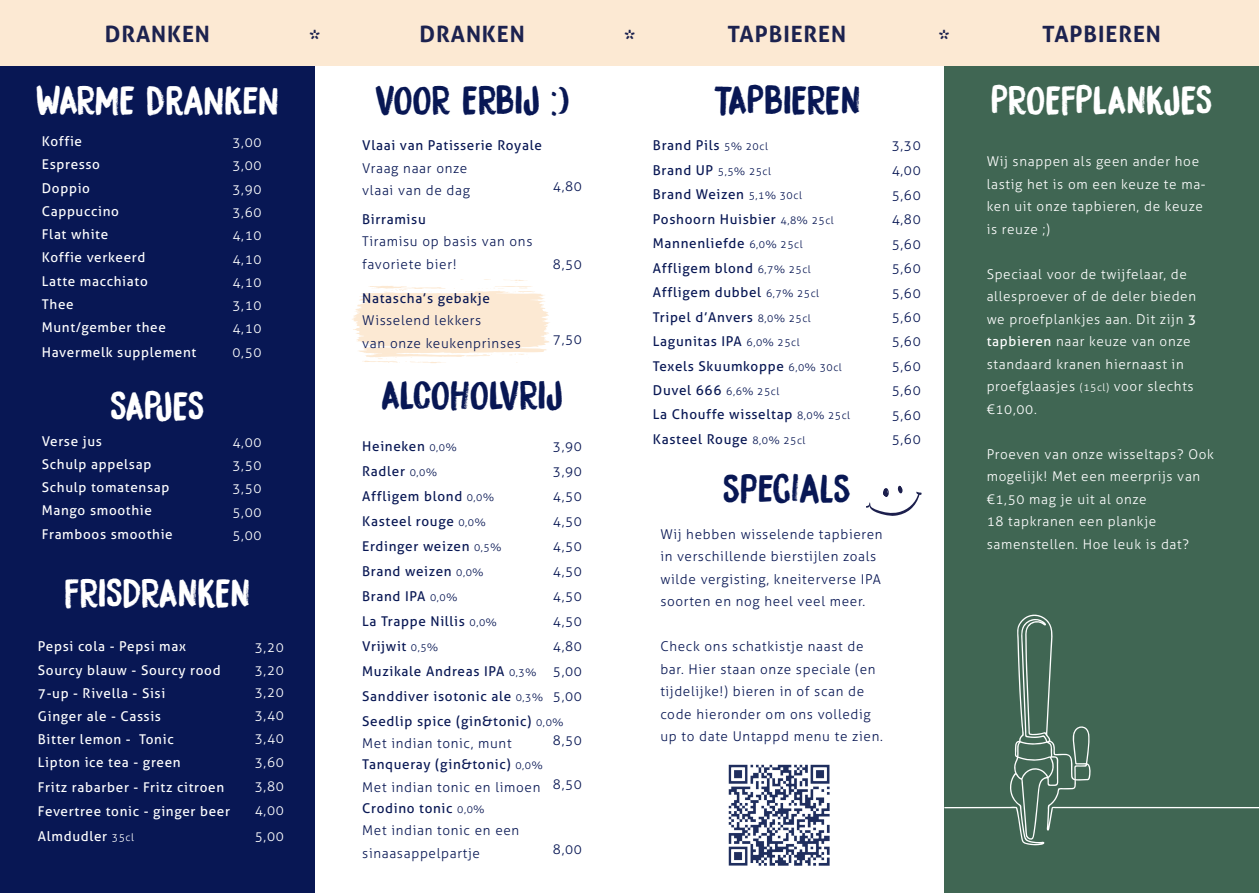
<style>
.page{position:relative;width:1259px;height:893px;background:#fff}
.page>*{position:absolute;margin:0;border:0;box-sizing:border-box;transform-origin:0 0}
.t1{font:36px "DK Bocadillo";color:#fff}
.t2{font:36px "DK Bocadillo";color:#081754}
.t3{font:700 22.5px "Aller";letter-spacing:.04em;color:#1c224f}
.t4{font:300 13.5px/22.5px "Aller";letter-spacing:.05em;color:#081754}
.t5{font:13.5px/22.5px "Aller";letter-spacing:.05em;color:#081754}
.t6{font:300 13.5px/22.5px "Aller";letter-spacing:.05em;color:#fff}
.t7{font:13.5px/24.6px "Aller";letter-spacing:.05em;color:#fff}
.t8{font:300 10.5px "Aller";color:#081754}
.s1{font-weight:300;font-size:10.5px}
.s2{font-weight:300}
.s3{font-weight:400}
.s4{font-size:10.5px}
.s5{font-weight:400;font-size:13.5px}
</style>
<div class="page">
<svg style="left:352px;top:279px;width:198px;height:84px"></svg>
<div style="left:0;top:0;width:315px;height:893px;background:#081754"></div>
<div style="left:944px;top:0;width:315px;height:893px;background:#406653"></div>
<img style="left:728px;top:764px;width:102px;height:102px">
<div style="left:0;top:0;width:1259px;height:65px;background:#fce9d3"></div>
<svg style="left:944px;top:614px;width:315px;height:231px"></svg>
<svg style="left:866px;top:485px;width:55px;height:31px"></svg>
<h2 class="t3" style="left:105px;top:20px;width:107px">DRANKEN</h2>
<h2 class="t3" style="left:309px;top:24px;width:12px">*</h2>
<h2 class="t3" style="left:419px;top:20px;width:107px">DRANKEN</h2>
<h2 class="t3" style="left:624px;top:24px;width:12px">*</h2>
<h2 class="t3" style="left:727px;top:20px;width:120px">TAPBIEREN</h2>
<h2 class="t3" style="left:938px;top:24px;width:12px">*</h2>
<h2 class="t3" style="left:1042px;top:20px;width:120px">TAPBIEREN</h2>
<h1 class="t1" style="left:36px;top:78px;width:244px">WARME DRANKEN</h1>
<p class="t7" style="left:42px;top:129px;width:42px">Koffie</p>
<p class="t6" style="left:232px;top:131px;width:31px">3,00</p>
<p class="t7" style="left:42px;top:152px;width:60px">Espresso</p>
<p class="t6" style="left:232px;top:154px;width:31px">3,00</p>
<p class="t7" style="left:42px;top:175px;width:50px">Doppio</p>
<p class="t6" style="left:232px;top:178px;width:31px">3,90</p>
<p class="t7" style="left:42px;top:199px;width:79px">Cappuccino</p>
<p class="t6" style="left:232px;top:201px;width:31px">3,60</p>
<p class="t7" style="left:42px;top:222px;width:68px">Flat white</p>
<p class="t6" style="left:232px;top:224px;width:31px">4,10</p>
<p class="t7" style="left:42px;top:245px;width:105px">Koffie verkeerd</p>
<p class="t6" style="left:232px;top:248px;width:31px">4,10</p>
<p class="t7" style="left:42px;top:269px;width:107px">Latte macchiato</p>
<p class="t6" style="left:232px;top:271px;width:31px">4,10</p>
<p class="t7" style="left:42px;top:292px;width:126px;line-height:23.2px">Thee<br>Munt/gember thee</p>
<p class="t7" style="left:42px;top:339px;width:156px">Havermelk supplement</p>
<p class="t6" style="left:232px;top:294px;width:31px">3,10</p>
<p class="t6" style="left:232px;top:317px;width:31px;line-height:23.2px">4,10<br>0,50</p>
<h1 class="t1" style="left:110px;top:384px;width:96px">SAPJES</h1>
<p class="t7" style="left:42px;top:429px;width:62px">Verse jus</p>
<p class="t6" style="left:232px;top:431px;width:31px">4,00</p>
<p class="t7" style="left:42px;top:452px;width:111px">Schulp appelsap</p>
<p class="t6" style="left:232px;top:454px;width:31px">3,50</p>
<p class="t7" style="left:42px;top:475px;width:129px">Schulp tomatensap</p>
<p class="t6" style="left:232px;top:477px;width:31px">3,50</p>
<p class="t7" style="left:42px;top:498px;width:112px">Mango smoothie</p>
<p class="t6" style="left:232px;top:501px;width:31px">5,00</p>
<p class="t7" style="left:42px;top:521px;width:132px">Framboos smoothie</p>
<p class="t6" style="left:232px;top:524px;width:31px">5,00</p>
<h1 class="t1" style="left:64px;top:570px;width:187px">FRISDRANKEN</h1>
<p class="t7" style="left:38px;top:634px;width:150px">Pepsi cola - Pepsi max</p>
<p class="t6" style="left:255px;top:636px;width:31px">3,20</p>
<p class="t7" style="left:38px;top:657px;width:184px">Sourcy blauw - Sourcy rood</p>
<p class="t6" style="left:255px;top:659px;width:31px">3,20</p>
<p class="t7" style="left:38px;top:681px;width:129px">7-up - Rivella - Sisi</p>
<p class="t6" style="left:255px;top:681px;width:31px">3,20</p>
<p class="t7" style="left:38px;top:704px;width:125px">Ginger ale - Cassis</p>
<p class="t7" style="left:38px;top:727px;width:137px">Bitter lemon - Tonic</p>
<p class="t7" style="left:38px;top:750px;width:144px">Lipton ice tea - green</p>
<p class="t7" style="left:38px;top:775px;width:194px">Fritz rabarber - Fritz citroen<br>Fevertree tonic - ginger beer<br>Almdudler <span class="s1">35cl</span></p>
<p class="t6" style="left:255px;top:704px;width:31px">3,40</p>
<p class="t6" style="left:255px;top:751px;width:31px">3,60</p>
<p class="t6" style="left:255px;top:727px;width:31px">3,40</p>
<p class="t6" style="left:255px;top:773px;width:31px;line-height:24.6px">3,80<br>4,00</p>
<p class="t6" style="left:255px;top:825px;width:31px">5,00</p>
<h1 class="t2" style="left:375px;top:78px;width:196px">VOOR ERBIJ :)</h1>
<h1 class="t2" style="left:713px;top:78px;width:149px">TAPBIEREN</h1>
<p class="t5" style="left:362px;top:134px;width:181px">Vlaai van Patisserie Royale</p>
<p class="t4" style="left:362px;top:157px;width:109px">Vraag naar onze vlaai van de dag</p>
<p class="t5" style="left:362px;top:207px;width:65px">Birramisu</p>
<p class="t4" style="left:362px;top:230px;width:172px">Tiramisu op basis van ons favoriete bier!</p>
<p class="t5" style="left:362px;top:287px;width:129px">Natascha’s gebakje</p>
<p class="t4" style="left:362px;top:309px;width:160px">Wisselend lekkers<br>van onze keukenprinses</p>
<p class="t4" style="left:553px;top:175px;width:31px">4,80</p>
<p class="t4" style="left:553px;top:253px;width:31px">8,50</p>
<p class="t4" style="left:553px;top:328px;width:31px">7,50</p>
<h1 class="t2" style="left:381px;top:373px;width:183px">ALCOHOLVRIJ</h1>
<p class="t5" style="left:362px;top:434px;width:96px">Heineken <span class="s1">0,0%</span></p>
<p class="t5" style="left:362px;top:459px;width:76px">Radler <span class="s1">0,0%</span></p>
<p class="t5" style="left:362px;top:484px;width:133px">Affligem blond <span class="s1">0,0%</span></p>
<p class="t5" style="left:362px;top:509px;width:125px">Kasteel rouge <span class="s1">0,0%</span></p>
<p class="t5" style="left:362px;top:534px;width:141px">Erdinger weizen <span class="s1">0,5%</span></p>
<p class="t5" style="left:362px;top:559px;width:123px">Brand weizen <span class="s1">0,0%</span></p>
<p class="t5" style="left:362px;top:584px;width:97px">Brand IPA <span class="s1">0,0%</span></p>
<p class="t5" style="left:362px;top:609px;width:136px">La Trappe Nillis <span class="s1">0,0%</span></p>
<p class="t5" style="left:362px;top:634px;width:78px">Vrijwit <span class="s1">0,5%</span></p>
<p class="t5" style="left:362px;top:658px;width:182px;line-height:25px">Muzikale Andreas IPA <span class="s1">0,3%<br></span>Sanddiver isotonic ale <span class="s1">0,3%</span></p>
<p class="t4" style="left:553px;top:434px;width:31px;line-height:25px;text-align:justify">3,90<br>3,90<br>4,50<br>4,50<br>4,50</p>
<p class="t4" style="left:553px;top:560px;width:31px">4,50</p>
<p class="t4" style="left:553px;top:584px;width:31px;line-height:25px">4,50<br>4,50</p>
<p class="t4" style="left:553px;top:635px;width:31px">4,80</p>
<p class="t4" style="left:553px;top:659px;width:31px;line-height:25px">5,00<br>5,00</p>
<p class="t5" style="left:362px;top:709px;width:203px">Seedlip spice (gin&amp;tonic) <span class="s1">0,0%<br></span><span class="s2">Met indian tonic, munt</span></p>
<p class="t4" style="left:553px;top:729px;width:31px">8,50</p>
<p class="t4" style="left:362px;top:753px;width:182px"><span class="s3">Tanqueray (gin&amp;tonic)</span> <span class="s4">0,0%<br></span>Met indian tonic en limoen</p>
<p class="t4" style="left:362px;top:797px;width:159px"><span class="s3">Crodino tonic</span> <span class="s4">0,0%<br></span>Met indian tonic en een sinaasappelpartje</p>
<p class="t4" style="left:553px;top:773px;width:31px">8,50</p>
<p class="t4" style="left:553px;top:838px;width:31px">8,00</p>
<p class="t5" style="left:653px;top:134px;width:116px">Brand Pils <span class="s1">5% 20cl</span></p>
<p class="t8" style="left:653px;top:165px;width:120px"><span class="s5">Brand UP</span> 5,5% 25cl</p>
<p class="t5" style="left:653px;top:183px;width:150px">Brand Weizen <span class="s1">5,1% 30cl</span></p>
<p class="t5" style="left:653px;top:208px;width:182px">Poshoorn Huisbier <span class="s1">4,8% 25cl</span></p>
<p class="t5" style="left:653px;top:232px;width:151px">Mannenliefde <span class="s1">6,0% 25cl</span></p>
<p class="t5" style="left:653px;top:257px;width:159px">Affligem blond <span class="s1">6,7% 25cl</span></p>
<p class="t5" style="left:653px;top:281px;width:168px">Affligem dubbel <span class="s1">6,7% 25cl</span></p>
<p class="t5" style="left:653px;top:306px;width:159px">Tripel d’Anvers <span class="s1">8,0% 25cl</span></p>
<p class="t5" style="left:653px;top:330px;width:148px">Lagunitas IPA <span class="s1">6,0% 25cl</span></p>
<p class="t5" style="left:653px;top:354px;width:190px">Texels Skuumkoppe <span class="s1">6,0% 30cl</span></p>
<p class="t5" style="left:653px;top:379px;width:128px">Duvel 666 <span class="s1">6,6% 25cl</span></p>
<p class="t5" style="left:653px;top:402px;width:199px;line-height:24.3px">La Chouffe wisseltap <span class="s1">8,0% 25cl<br></span>Kasteel Rouge <span class="s1">8,0% 25cl</span></p>
<h1 class="t2" style="left:723px;top:465px;width:129px">SPECIALS</h1>
<p class="t4" style="left:660px;top:523px;width:224px">Wij hebben wisselende tapbieren in verschillende bierstijlen zoals wilde vergisting, kneiterverse IPA soorten en nog heel veel meer.</p>
<p class="t4" style="left:660px;top:635px;width:224px">Check ons schatkistje naast de bar. Hier staan onze speciale (en tijdelijke!) bieren in of scan de code hieronder om ons volledig up to date Untappd menu te zien.</p>
<p class="t4" style="left:891px;top:133px;width:31px;line-height:24.8px">3,30<br>4,00</p>
<p class="t4" style="left:891px;top:208px;width:31px">4,80</p>
<p class="t4" style="left:891px;top:184px;width:31px">5,60</p>
<p class="t4" style="left:891px;top:232px;width:31px;line-height:24.5px;text-align:justify">5,60<br>5,60<br>5,60</p>
<p class="t4" style="left:891px;top:330px;width:31px">5,60</p>
<p class="t4" style="left:891px;top:306px;width:31px">5,60</p>
<p class="t4" style="left:891px;top:354px;width:31px;line-height:24.5px;text-align:justify">5,60<br>5,60<br>5,60<br>5,60</p>
<h1 class="t1" style="left:990px;top:78px;width:223px">PROEFPLANKJES</h1>
<p class="t6" style="left:986px;top:150px;width:220px">Wij snappen als geen ander hoe lastig het is om een keuze te ma&shy;ken uit onze tapbieren, de keuze is reuze ;)</p>
<p class="t6" style="left:986px;top:263px;width:211px">Speciaal voor de twijfelaar, de allesproever of de deler bieden we proefplankjes aan. Dit zijn <span class="s3">3 tapbieren</span> naar keuze van onze standaard kranen hiernaast in proefglaasjes <span class="s4">(15cl)</span> voor slechts €10,00.</p>
<p class="t6" style="left:986px;top:443px;width:229px">Proeven van onze wisseltaps? Ook mogelijk! Met een meerprijs van €1,50 mag je uit al onze<br>18 tapkranen een plankje samenstellen. Hoe leuk is dat?</p>
</div>
